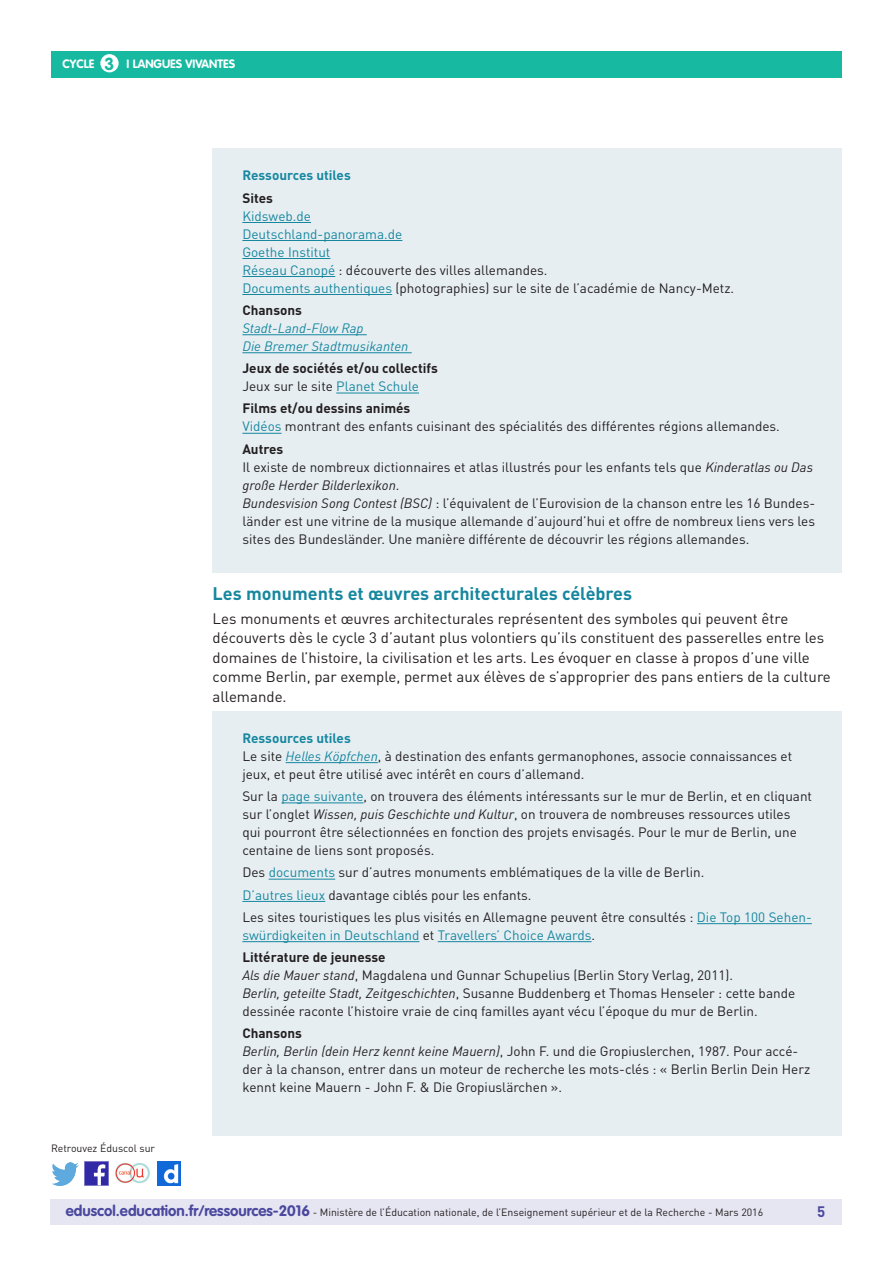
<style>
.page{position:relative;width:893px;height:1263px;background:#fff}
.page>*{position:absolute;margin:0;border:0;box-sizing:border-box;transform-origin:0 0}
._04_Titre_de_niveau{font:700 18px "DIN Pro";color:#16879f}
.t1{font:700 17.25px "VAG Rounded Std";color:#17baa1}
._06_Texte_courant{font:15px/19.5px "DIN Pro";color:#231f20}
.t2{font:700 15px "DIN Pro";color:#4a489e}
._15_texte_encadré{font:13.5px/18px "DIN Pro";color:#231f20}
._15_Sous_titre_encad{font:700 13.5px "DIN Pro";color:#231f20}
._15_texte_encadré-2{font:13.5px "DIN Pro";color:#16879f}
._15_texte_encadré-3{font:italic 13.5px "DIN Pro";color:#16879f}
._15_Titre_encadré{font:700 13.5px "DIN Pro";color:#16879f}
.t3{font:700 12px "VAG Rounded Std";color:#fff}
.t4{font:10.5px "DIN Pro";color:#231f20}
.s1{color:#16879f}
.s2{font-style:italic}
.s3{font-style:italic;color:#16879f}
.s4{font-family:"VAG Rounded Std";font-weight:700;font-size:15px;color:#4a489e}
</style>
<div class="page">
<div style="left:50px;top:1199px;width:791px;height:26px;background:#e6e5f2"></div>
<div style="left:51px;top:51px;width:791px;height:27px;background:#17baa1"></div>
<div style="left:100px;top:54px;width:19px;height:18px;background:#fff;border-radius:50%"></div>
<img style="left:85px;top:1162px;width:23px;height:23px">
<img style="left:51px;top:1163px;width:28px;height:22px">
<img style="left:158px;top:1162px;width:22px;height:23px">
<img style="left:115px;top:1163px;width:35px;height:21px">
<div style="left:213px;top:149px;width:629px;height:424px;background:#e6eef2"></div>
<hr style="left:242px;top:222px;width:69px;height:1px;background:#16879f">
<hr style="left:242px;top:240px;width:160px;height:1px;background:#16879f">
<hr style="left:242px;top:258px;width:88px;height:1px;background:#16879f">
<hr style="left:242px;top:276px;width:93px;height:1px;background:#16879f">
<hr style="left:242px;top:294px;width:150px;height:1px;background:#16879f">
<hr style="left:242px;top:334px;width:125px;height:1px;background:#16879f">
<hr style="left:242px;top:352px;width:170px;height:1px;background:#16879f">
<hr style="left:336px;top:393px;width:83px;height:1px;background:#16879f">
<hr style="left:242px;top:433px;width:40px;height:1px;background:#16879f">
<div style="left:213px;top:711px;width:629px;height:424px;background:#e6eef2"></div>
<hr style="left:286px;top:762px;width:92px;height:1px;background:#16879f">
<hr style="left:281px;top:802px;width:83px;height:1px;background:#16879f">
<hr style="left:269px;top:879px;width:66px;height:1px;background:#16879f">
<hr style="left:242px;top:901px;width:83px;height:1px;background:#16879f">
<hr style="left:697px;top:923px;width:115px;height:1px;background:#16879f">
<hr style="left:242px;top:941px;width:177px;height:1px;background:#16879f">
<hr style="left:438px;top:941px;width:154px;height:1px;background:#16879f">
<p class="t1" style="left:105px;top:53px;width:11px">3</p>
<p class="t3" style="left:63px;top:57px;width:33px">CYCLE</p>
<p class="t3" style="left:127px;top:57px;width:110px">I LANGUES VIVANTES</p>
<p class="_15_Titre_encadré" style="left:242px;top:167px;width:110px">Ressources utiles</p>
<p class="_15_Sous_titre_encad" style="left:242px;top:189px;width:32px">Sites</p>
<p class="_15_texte_encadré-2" style="left:242px;top:207px;width:70px">Kidsweb.de</p>
<p class="_15_texte_encadré-2" style="left:242px;top:225px;width:161px">Deutschland-panorama.de</p>
<p class="_15_texte_encadré-2" style="left:242px;top:243px;width:90px">Goethe Institut</p>
<p class="_15_texte_encadré" style="left:242px;top:260px;width:307px"><span class="s1">Réseau Canopé</span> : découverte des villes allemandes.</p>
<p class="_15_texte_encadré" style="left:242px;top:278px;width:493px"><span class="s1">Documents authentiques</span> (photographies) sur le site de l’académie de Nancy-Metz.</p>
<p class="_15_Sous_titre_encad" style="left:242px;top:301px;width:61px">Chansons</p>
<p class="_15_texte_encadré-3" style="left:242px;top:320px;width:123px">Stadt-Land-Flow Rap</p>
<p class="_15_texte_encadré-3" style="left:242px;top:338px;width:168px">Die Bremer Stadtmusikanten</p>
<p class="_15_Sous_titre_encad" style="left:242px;top:359px;width:197px">Jeux de sociétés et/ou collectifs</p>
<p class="_15_texte_encadré" style="left:242px;top:377px;width:178px">Jeux sur le site <span class="s1">Planet Schule</span></p>
<p class="_15_Sous_titre_encad" style="left:242px;top:400px;width:169px">Films et/ou dessins animés</p>
<p class="_15_texte_encadré" style="left:242px;top:417px;width:539px"><span class="s1">Vidéos</span> montrant des enfants cuisinant des spécialités des différentes régions allemandes.</p>
<p class="_15_Sous_titre_encad" style="left:242px;top:440px;width:42px">Autres</p>
<p class="_15_texte_encadré" style="left:242px;top:458px;width:572px">Il existe de nombreux dictionnaires et atlas illustrés pour les enfants tels que <span class="s2">Kinderatlas ou Das große Herder Bilderlexikon</span>.</p>
<p class="_15_texte_encadré" style="left:242px;top:494px;width:574px;text-align:justify"><span class="s2">Bundesvision Song Contest (BSC)</span> : l’équivalent de l’Eurovision de la chanson entre les 16 Bundes&shy;länder est une vitrine de la musique allemande d’aujourd’hui et offre de nombreux liens vers les sites des Bundesländer. Une manière différente de découvrir les régions allemandes.</p>
<p class="_04_Titre_de_niveau" style="left:213px;top:582px;width:421px">Les monuments et œuvres architecturales célèbres</p>
<p class="_06_Texte_courant" style="left:213px;top:608px;width:620px">Les monuments et œuvres architecturales représentent des symboles qui peuvent être découverts dès le cycle 3 d’autant plus volontiers qu’ils constituent des passerelles entre les domaines de l’histoire, la civilisation et les arts. Les évoquer en classe à propos d’une ville comme Berlin, par exemple, permet aux élèves de s’approprier des pans entiers de la culture allemande.</p>
<p class="t4" style="left:51px;top:1141px;width:106px">Retrouvez Éduscol sur</p>
<p class="_15_Titre_encadré" style="left:242px;top:729px;width:110px">Ressources utiles</p>
<p class="_15_texte_encadré" style="left:242px;top:747px;width:551px">Le site <span class="s3">Helles Köpfchen</span>, à destination des enfants germanophones, associe connaissances et jeux, et peut être utilisé avec intérêt en cours d’allemand.</p>
<p class="_15_texte_encadré" style="left:242px;top:787px;width:571px">Sur la <span class="s1">page suivante</span>, on trouvera des éléments intéressants sur le mur de Berlin, et en cliquant sur l’onglet <span class="s2">Wissen, puis Geschichte und Kultur</span>, on trouvera de nombreuses ressources utiles qui pourront être sélectionnées en fonction des projets envisagés. Pour le mur de Berlin, une centaine de liens sont proposés.</p>
<p class="_15_texte_encadré" style="left:242px;top:863px;width:463px">Des <span class="s1">documents</span> sur d’autres monuments emblématiques de la ville de Berlin.</p>
<p class="_15_texte_encadré" style="left:242px;top:885px;width:291px"><span class="s1">D’autres lieux</span> davantage ciblés pour les enfants.</p>
<p class="_15_texte_encadré" style="left:242px;top:908px;width:571px">Les sites touristiques les plus visités en Allemagne peuvent être consultés : <span class="s1">Die Top 100 Sehen&shy;swürdigkeiten in Deutschland</span> et <span class="s1">Travellers’ Choice Awards</span>.</p>
<p class="_15_Sous_titre_encad" style="left:242px;top:948px;width:145px">Littérature de jeunesse</p>
<p class="_15_texte_encadré" style="left:242px;top:966px;width:492px"><span class="s2">Als die Mauer stand</span>, Magdalena und Gunnar Schupelius (Berlin Story Verlag, 2011).</p>
<p class="_15_texte_encadré" style="left:242px;top:984px;width:554px"><span class="s2">Berlin, geteilte Stadt, Zeitgeschichten</span>, Susanne Buddenberg et Thomas Henseler : cette bande dessinée raconte l’histoire vraie de cinq familles ayant vécu l’époque du mur de Berlin.</p>
<p class="_15_Sous_titre_encad" style="left:242px;top:1024px;width:61px">Chansons</p>
<p class="_15_texte_encadré" style="left:242px;top:1042px;width:569px"><span class="s2">Berlin, Berlin (dein Herz kennt keine Mauern)</span>, John F. und die Gropiuslerchen, 1987. Pour accé&shy;der à la chanson, entrer dans un moteur de recherche les mots-clés : « Berlin Berlin Dein Herz kennt keine Mauern - John F. &amp; Die Gropiuslärchen ».</p>
<p class="t4" style="left:66px;top:1205px;width:699px"><span class="s4">eduscol.education.fr/ressources-2016</span> - Ministère de l’Éducation nationale, de l’Enseignement supérieur et de la Recherche - Mars 2016</p>
<p class="t2" style="left:817px;top:1201px;width:10px">5</p>
</div>
